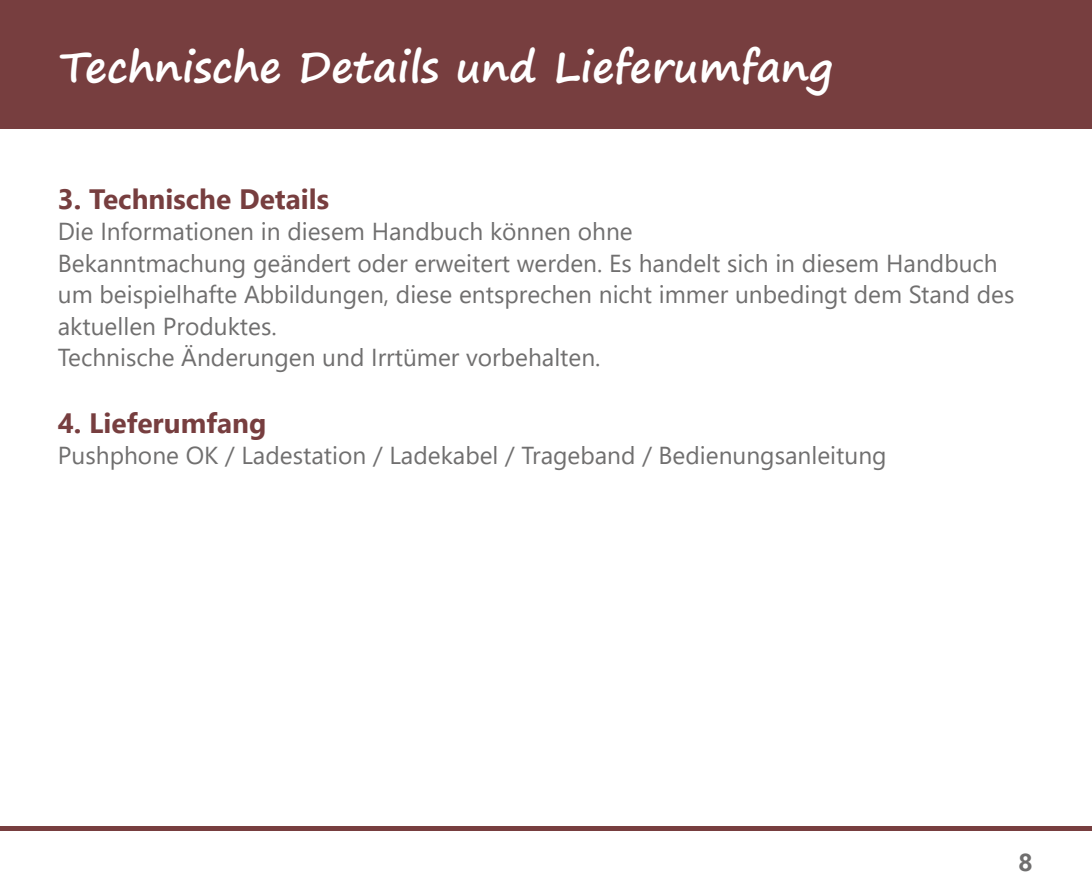
<style>
.page{position:relative;width:1092px;height:893px;background:#fff}
.page>*{position:absolute;margin:0;border:0;box-sizing:border-box;transform-origin:0 0}
.t1{font:700 42px "Segoe Print";color:#fff}
.t2{font:700 28px "Segoe UI";color:#773e3f}
.t3{font:24.5px/31.5px "Segoe UI";color:#706f6f}
.t4{font:700 24.5px "Segoe UI";color:#706f6f}
</style>
<div class="page">
<div style="left:0;top:0;width:1091px;height:129px;background:#773e3f"></div>
<div style="left:0;top:825px;width:1091px;height:5px;background:#773e3f"></div>
<h1 class="t1" style="left:60px;top:29px;width:775px">Technische Details und Lieferumfang</h1>
<p class="t2" style="left:58px;top:176px;width:273px">3. Technische Details</p>
<p class="t3" style="left:58px;top:215px;width:958px">Die Informationen in diesem Handbuch können ohne<br>Bekanntmachung geändert oder erweitert werden. Es handelt sich in diesem Handbuch um beispielhafte Abbildungen, diese entsprechen nicht immer unbedingt dem Stand des aktuellen Produktes.<br>Technische Änderungen und Irrtümer vorbehalten.</p>
<p class="t2" style="left:58px;top:400px;width:210px">4. Lieferumfang</p>
<p class="t3" style="left:58px;top:439px;width:830px">Pushphone OK / Ladestation / Ladekabel / Trageband / Bedienungsanleitung</p>
<p class="t4" style="left:1018px;top:843px;width:16px">8</p>
</div>
